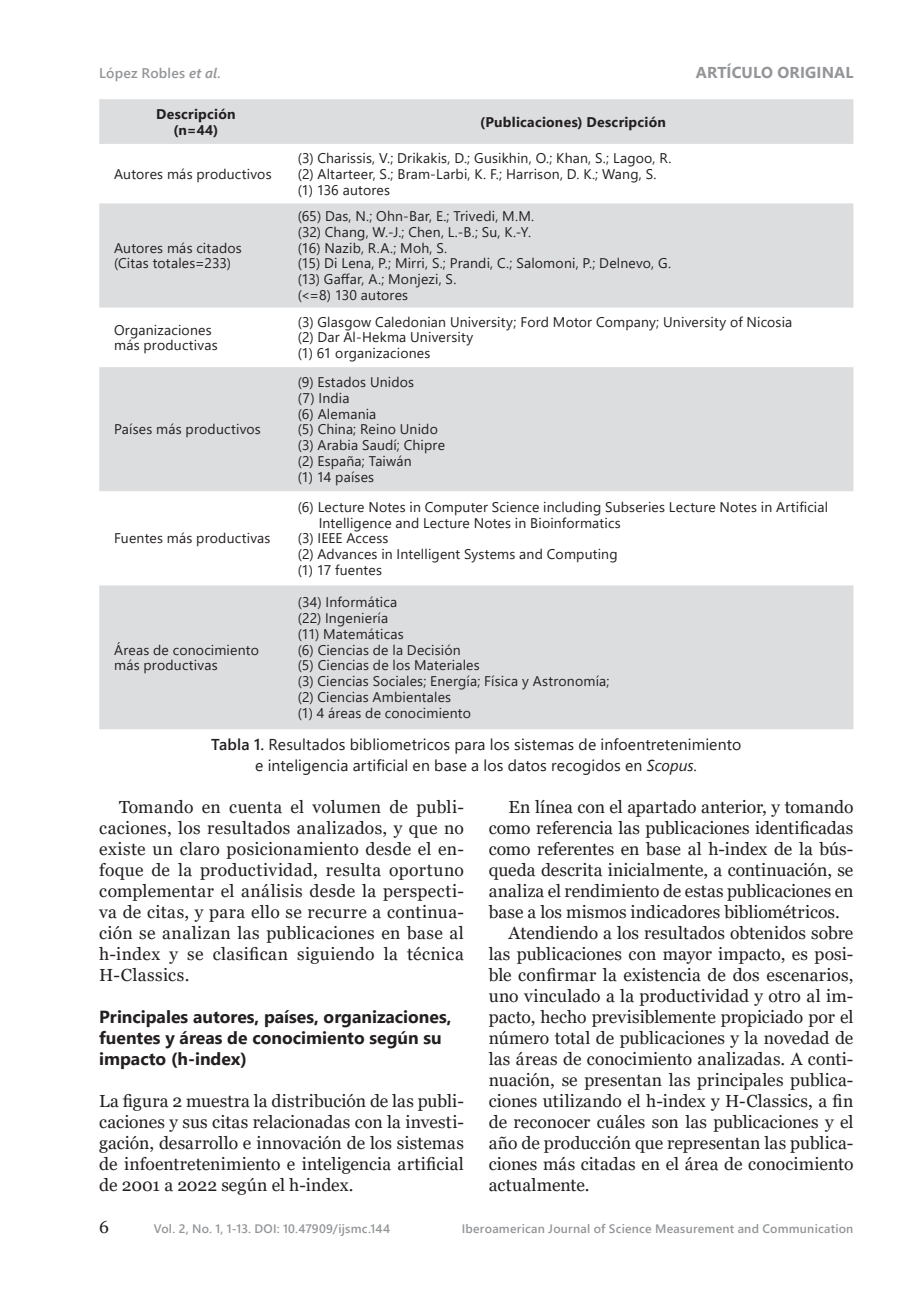
<style>
.page{position:relative;width:913px;height:1290px;background:#fff}
.page>*{position:absolute;margin:0;border:0;box-sizing:border-box;transform-origin:0 0}
.Párrafo_Español{font:17.5px/21px "Georgia";letter-spacing:.005em;color:#231f20;text-align:justify}
.Subtítulo_2{font:700 17.5px/21px "Segoe UI";color:#231f20}
.Pie_de_foto{font:15.75px/21px "Segoe UI";letter-spacing:.005em;color:#231f20;text-align:center}
.t1{font:700 15.75px "Segoe UI";letter-spacing:.005em;color:#939598}
.Tablas{font:14px/15.8px "Segoe UI";letter-spacing:.015em;color:#231f20}
.Tablas-2{font:700 14px/15.8px "Segoe UI";letter-spacing:.015em;color:#231f20;text-align:center}
.t2{font:600 14px "Segoe UI";letter-spacing:.015em;color:#939598}
.t3{font:600 12.25px "Segoe UI";letter-spacing:.02em;color:#939598}
.s1{font-style:italic}
.s2{font-weight:600}
</style>
<div class="page">
<svg style="left:99px;top:99px;width:754px;height:630px;fill:#dcdddf"></svg>
<p class="t2" style="left:99px;top:60px;width:123px">López Robles <span class="s1">et al.</span></p>
<p class="t1" style="left:696px;top:58px;width:159px">ARTÍCULO ORIGINAL</p>
<p class="Tablas-2" style="left:156px;top:105px;width:81px">Descripción (n=44)</p>
<p class="Tablas-2" style="left:480px;top:113px;width:187px">(Publicaciones) Descripción</p>
<p class="Tablas" style="left:114px;top:165px;width:159px">Autores más productivos</p>
<p class="Tablas" style="left:298px;top:149px;width:375px">(3) Charissis, V.; Drikakis, D.; Gusikhin, O.; Khan, S.; Lagoo, R.</p>
<p class="Tablas" style="left:298px;top:165px;width:360px">(2) Altarteer, S.; Bram-Larbi, K. F.; Harrison, D. K.; Wang, S.</p>
<p class="Tablas" style="left:298px;top:180px;width:94px">(1) 136 autores</p>
<p class="Tablas" style="left:114px;top:239px;width:129px">Autores más citados</p>
<p class="Tablas" style="left:114px;top:254px;width:118px">(Citas totales=233)</p>
<p class="Tablas" style="left:114px;top:320px;width:105px">Organizaciones más productivas</p>
<p class="Tablas" style="left:114px;top:420px;width:148px">Países más productivos</p>
<p class="Tablas" style="left:114px;top:529px;width:158px">Fuentes más productivas</p>
<p class="Tablas" style="left:298px;top:207px;width:238px">(65) Das, N.; Ohn-Bar, E.; Trivedi, M.M.</p>
<p class="Tablas" style="left:298px;top:223px;width:235px">(32) Chang, W.-J.; Chen, L.-B.; Su, K.-Y.</p>
<p class="Tablas" style="left:298px;top:239px;width:151px">(16) Nazib, R.A.; Moh, S.</p>
<p class="Tablas" style="left:298px;top:254px;width:375px">(15) Di Lena, P.; Mirri, S.; Prandi, C.; Salomoni, P.; Delnevo, G.</p>
<p class="Tablas" style="left:298px;top:270px;width:160px">(13) Gaffar, A.; Monjezi, S.</p>
<p class="Tablas" style="left:298px;top:286px;width:112px">(&lt;=8) 130 autores</p>
<p class="Tablas" style="left:298px;top:313px;width:496px">(3) Glasgow Caledonian University; Ford Motor Company; University of Nicosia</p>
<p class="Tablas" style="left:298px;top:328px;width:177px">(2) Dar Al-Hekma University</p>
<p class="Tablas" style="left:298px;top:344px;width:134px">(1) 61 organizaciones</p>
<p class="Tablas" style="left:298px;top:373px;width:118px">(9) Estados Unidos</p>
<p class="Tablas" style="left:298px;top:389px;width:53px">(7) India</p>
<p class="Tablas" style="left:298px;top:404px;width:80px">(6) Alemania</p>
<p class="Tablas" style="left:298px;top:420px;width:142px">(5) China; Reino Unido</p>
<p class="Tablas" style="left:298px;top:436px;width:149px">(3) Arabia Saudí; Chipre</p>
<p class="Tablas" style="left:298px;top:452px;width:116px">(2) España; Taiwán</p>
<p class="Tablas" style="left:298px;top:467px;width:78px">(1) 14 países</p>
<p class="Tablas" style="left:319px;top:498px;width:511px;text-indent:-21px">(6) Lecture Notes in Computer Science including Subseries Lecture Notes in Artificial<br>Intelligence and Lecture Notes in Bioinformatics</p>
<p class="Tablas" style="left:298px;top:529px;width:92px">(3) IEEE Access</p>
<p class="Tablas" style="left:298px;top:545px;width:321px">(2) Advances in Intelligent Systems and Computing</p>
<p class="Tablas" style="left:298px;top:561px;width:86px">(1) 17 fuentes</p>
<p class="Tablas" style="left:298px;top:593px;width:101px">(34) Informática</p>
<p class="Tablas" style="left:298px;top:609px;width:92px">(22) Ingeniería</p>
<p class="Tablas" style="left:298px;top:625px;width:107px">(11) Matemáticas</p>
<p class="Tablas" style="left:298px;top:640px;width:164px">(6) Ciencias de la Decisión</p>
<p class="Tablas" style="left:298px;top:656px;width:184px">(5) Ciencias de los Materiales</p>
<p class="Tablas" style="left:298px;top:672px;width:313px">(3) Ciencias Sociales; Energía; Física y Astronomía;</p>
<p class="Tablas" style="left:298px;top:688px;width:155px">(2) Ciencias Ambientales</p>
<p class="Tablas" style="left:298px;top:703px;width:175px">(1) 4 áreas de conocimiento</p>
<p class="Pie_de_foto" style="left:211px;top:733px;width:531px"><span class="s2">Tabla 1.</span> Resultados bibliometricos para los sistemas de infoentretenimiento e inteligencia artificial en base a los datos recogidos en <span class="s1">Scopus.</span></p>
<p class="Párrafo_Español" style="left:99px;top:797px;width:366px;text-indent:20px">Tomando en cuenta el volumen de publi&shy;caciones, los resultados analizados, y que no existe un claro posicionamiento desde el en&shy;foque de la productividad, resulta oportuno complementar el análisis desde la perspecti&shy;va de citas, y para ello se recurre a continua&shy;ción se analizan las publicaciones en base al h-index y se clasifican siguiendo la técnica H-Classics.</p>
<p class="Subtítulo_2" style="left:99px;top:1005px;width:354px">Principales autores, países, organizaciones, fuentes y áreas de conocimiento según su impacto (h-index)</p>
<p class="Párrafo_Español" style="left:99px;top:1091px;width:366px">La figura 2 muestra la distribución de las publi&shy;caciones y sus citas relacionadas con la investi&shy;gación, desarrollo e innovación de los sistemas de infoentretenimiento e inteligencia artificial de 2001 a 2022 según el h-index.</p>
<p class="Tablas" style="left:114px;top:640px;width:146px">Áreas de conocimiento más productivas</p>
<p class="Párrafo_Español" style="left:489px;top:797px;width:366px;text-indent:20px">En línea con el apartado anterior, y tomando como referencia las publicaciones identificadas como referentes en base al h-index de la bús&shy;queda descrita inicialmente, a continuación, se analiza el rendimiento de estas publicaciones en base a los mismos indicadores bibliométricos.</p>
<p class="Párrafo_Español" style="left:489px;top:923px;width:366px;text-indent:20px">Atendiendo a los resultados obtenidos sobre las publicaciones con mayor impacto, es posi&shy;ble confirmar la existencia de dos escenarios, uno vinculado a la productividad y otro al im&shy;pacto, hecho previsiblemente propiciado por el número total de publicaciones y la novedad de las áreas de conocimiento analizadas. A conti&shy;nuación, se presentan las principales publica&shy;ciones utilizando el h-index y H-Classics, a fin de reconocer cuáles son las publicaciones y el año de producción que representan las publica&shy;ciones más citadas en el área de conocimiento actualmente.</p>
<p class="Párrafo_Español" style="left:99px;top:1217px;width:11px">6</p>
<p class="t3" style="left:154px;top:1217px;width:238px">Vol. 2, No. 1, 1-13. DOI: 10.47909/ijsmc.144</p>
<p class="t3" style="left:462px;top:1217px;width:393px">Iberoamerican Journal of Science Measurement and Communication</p>
</div>
